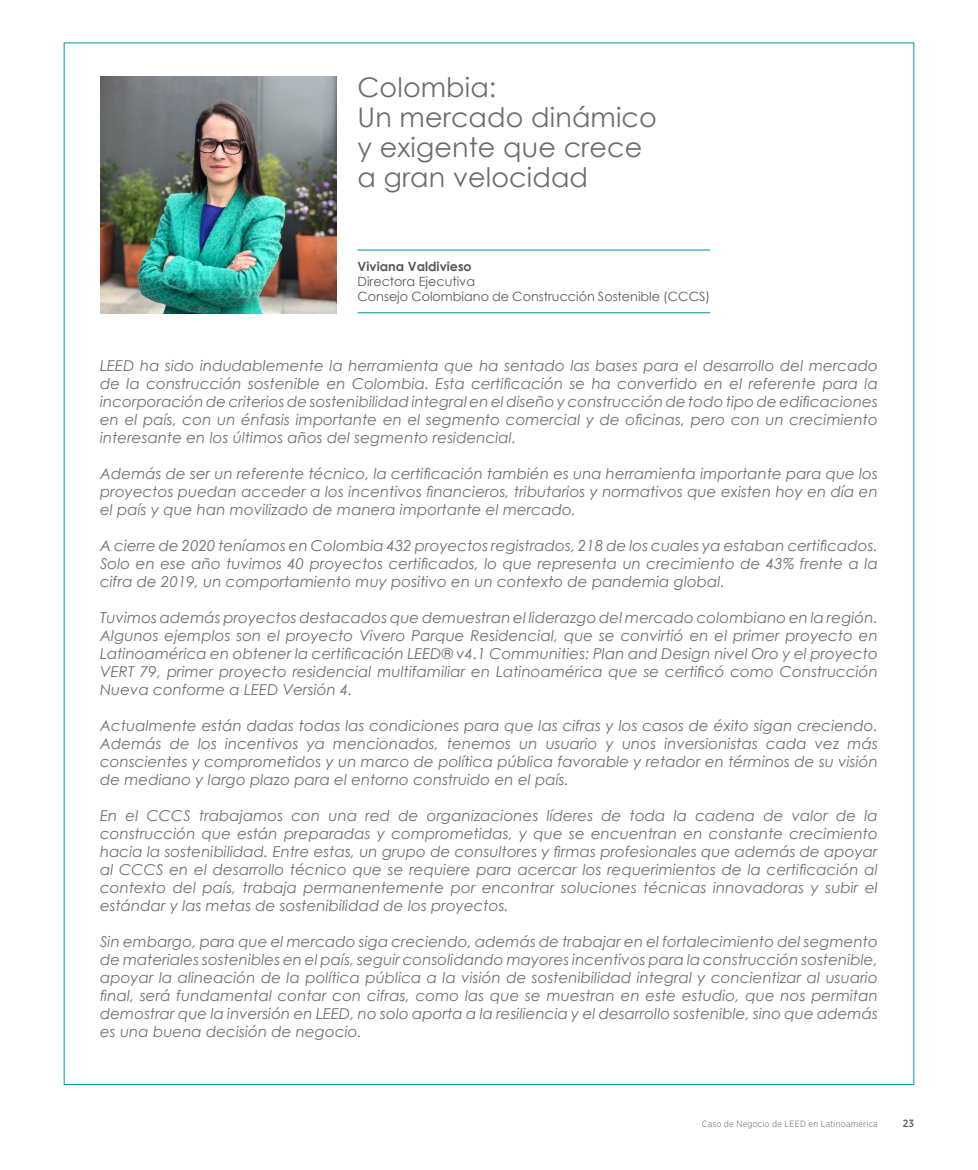
<style>
.page{position:relative;width:978px;height:1170px;background:#fff}
.page>*{position:absolute;margin:0;border:0;box-sizing:border-box;transform-origin:0 0}
.t1{font:27px/30px "Century Gothic";letter-spacing:.005em;color:#6d6e71}
.t2{font:italic 15px/18px "Century Gothic";letter-spacing:.005em;color:#6d6e71;text-align:justify}
.t3{font:12.75px/15px "Century Gothic";color:#58595b}
.t4{font:700 12.75px "Century Gothic";color:#58595b}
.t5{font:500 10.5px "Gotham Narrow";color:#58595b}
.t6{font:300 9px "Gotham Narrow";letter-spacing:.025em;color:#58595b}
</style>
<div class="page">
<img style="left:100px;top:77px;width:237px;height:236px">
<hr style="left:358px;top:250px;width:352px;height:1px;background:#008f9b">
<hr style="left:358px;top:312px;width:352px;height:1px;background:#008f9b">
<h1 class="t1" style="left:358px;top:72px;width:301px">Colombia:<br>Un mercado dinámico y exigente que crece a gran velocidad</h1>
<p class="t4" style="left:358px;top:256px;width:116px">Viviana Valdivieso</p>
<p class="t3" style="left:358px;top:273px;width:354px">Directora Ejecutiva<br>Consejo Colombiano de Construcción Sostenible (CCCS)</p>
<p class="t2" style="left:100px;top:356px;width:779px">LEED ha sido indudablemente la herramienta que ha sentado las bases para el desarrollo del mercado de la construcción sostenible en Colombia. Esta certificación se ha convertido en el referente para la incorporación de criterios de sostenibilidad integral en el diseño y construcción de todo tipo de edificaciones en el país, con un énfasis importante en el segmento comercial y de oficinas, pero con un crecimiento interesante en los últimos años del segmento residencial.</p>
<p class="t2" style="left:100px;top:464px;width:779px">Además de ser un referente técnico, la certificación también es una herramienta importante para que los proyectos puedan acceder a los incentivos financieros, tributarios y normativos que existen hoy en día en el país y que han movilizado de manera importante el mercado.</p>
<p class="t2" style="left:100px;top:536px;width:779px">A cierre de 2020 teníamos en Colombia 432 proyectos registrados, 218 de los cuales ya estaban certificados.<br>Solo en ese año tuvimos 40 proyectos certificados, lo que representa un crecimiento de 43% frente a la cifra de 2019, un comportamiento muy positivo en un contexto de pandemia global.</p>
<p class="t2" style="left:100px;top:608px;width:779px">Tuvimos además proyectos destacados que demuestran el liderazgo del mercado colombiano en la región.<br>Algunos ejemplos son el proyecto Vivero Parque Residencial, que se convirtió en el primer proyecto en Latinoamérica en obtener la certificación LEED® v4.1 Communities: Plan and Design nivel Oro y el proyecto VERT 79, primer proyecto residencial multifamiliar en Latinoamérica que se certificó como Construcción Nueva conforme a LEED Versión 4.</p>
<p class="t2" style="left:100px;top:716px;width:779px">Actualmente están dadas todas las condiciones para que las cifras y los casos de éxito sigan creciendo.<br>Además de los incentivos ya mencionados, tenemos un usuario y unos inversionistas cada vez más conscientes y comprometidos y un marco de política pública favorable y retador en términos de su visión de mediano y largo plazo para el entorno construido en el país.</p>
<p class="t2" style="left:100px;top:806px;width:779px">En el CCCS trabajamos con una red de organizaciones líderes de toda la cadena de valor de la construcción que están preparadas y comprometidas, y que se encuentran en constante crecimiento hacia la sostenibilidad. Entre estas, un grupo de consultores y firmas profesionales que además de apoyar al CCCS en el desarrollo técnico que se requiere para acercar los requerimientos de la certificación al contexto del país, trabaja permanentemente por encontrar soluciones técnicas innovadoras y subir el estándar y las metas de sostenibilidad de los proyectos.</p>
<p class="t2" style="left:100px;top:932px;width:779px">Sin embargo, para que el mercado siga creciendo, además de trabajar en el fortalecimiento del segmento de materiales sostenibles en el país, seguir consolidando mayores incentivos para la construcción sostenible, apoyar la alineación de la política pública a la visión de sostenibilidad integral y concientizar al usuario final, será fundamental contar con cifras, como las que se muestran en este estudio, que nos permitan demostrar que la inversión en LEED, no solo aporta a la resiliencia y el desarrollo sostenible, sino que además es una buena decisión de negocio.</p>
<p class="t6" style="left:702px;top:1118px;width:177px">Caso de Negocio de LEED en Latinoamérica</p>
<p class="t5" style="left:903px;top:1116px;width:13px">23</p>
</div>
